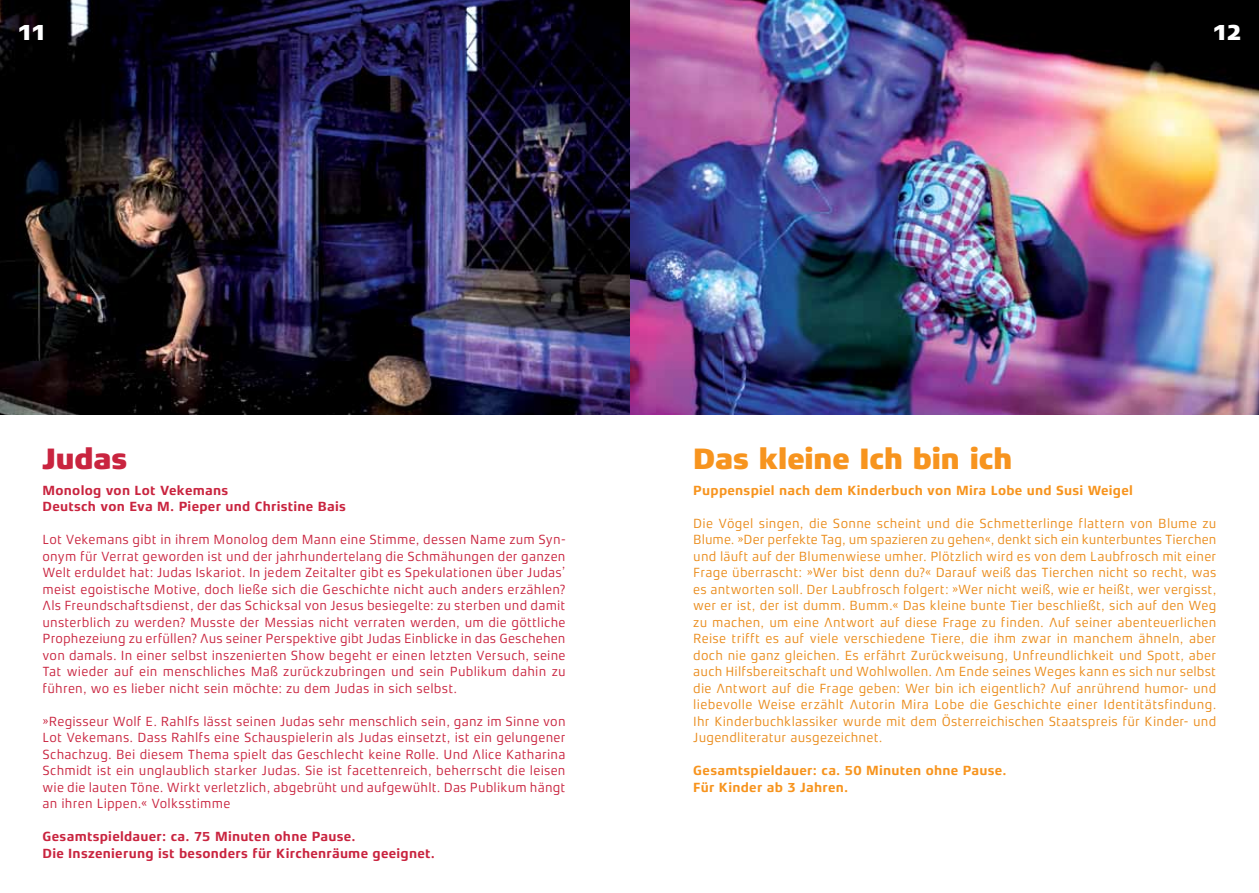
<style>
.page{position:relative;width:1259px;height:893px;background:#fff}
.page>*{position:absolute;margin:0;border:0;box-sizing:border-box;transform-origin:0 0}
.t1{font:800 30px "Td A";color:#f7941e}
.t2{font:800 30px "Td A";color:#c9243f}
.t3{font:800 22.5px "Td A";color:#fff}
.t4{font:13.5px/16.5px "Td A";letter-spacing:.01em;color:#c9243f;text-align:justify}
.t5{font:13.5px/16.5px "Td A";letter-spacing:.015em;color:#ea8c1c;text-align:justify}
.t6{font:700 13.5px/16.5px "Td A";letter-spacing:.02em;color:#c9243f}
.t7{font:700 13.5px/16.5px "Td A";letter-spacing:.02em;color:#f7941e}
</style>
<div class="page">
<img style="left:629px;top:0;width:630px;height:415px">
<img style="left:0;top:0;width:629px;height:415px">
<h2 class="t3" style="left:18px;top:20px;width:30px">11</h2>
<h2 class="t3" style="left:1212px;top:20px;width:31px">12</h2>
<h1 class="t2" style="left:43px;top:442px;width:86px">Judas</h1>
<p class="t6" style="left:43px;top:482px;width:305px">Monolog von Lot Vekemans<br>Deutsch von Eva M. Pieper und Christine Bais</p>
<p class="t4" style="left:43px;top:531px;width:524px">Lot Vekemans gibt in ihrem Monolog dem Mann eine Stimme, dessen Name zum Syn&shy;onym für Verrat geworden ist und der jahrhundertelang die Schmähungen der ganzen Welt erduldet hat: Judas Iskariot. In jedem Zeitalter gibt es Spekulationen über Judas’ meist egoistische Motive, doch ließe sich die Geschichte nicht auch anders erzählen?<br>Als Freundschaftsdienst, der das Schicksal von Jesus besiegelte: zu sterben und damit unsterblich zu werden? Musste der Messias nicht verraten werden, um die göttliche Prophezeiung zu erfüllen? Aus seiner Perspektive gibt Judas Einblicke in das Geschehen von damals. In einer selbst inszenierten Show begeht er einen letzten Versuch, seine Tat wieder auf ein menschliches Maß zurückzubringen und sein Publikum dahin zu führen, wo es lieber nicht sein möchte: zu dem Judas in sich selbst.</p>
<p class="t4" style="left:43px;top:713px;width:524px">»Regisseur Wolf E. Rahlfs lässt seinen Judas sehr menschlich sein, ganz im Sinne von Lot Vekemans. Dass Rahlfs eine Schauspielerin als Judas einsetzt, ist ein gelungener Schachzug. Bei diesem Thema spielt das Geschlecht keine Rolle. Und Alice Katharina Schmidt ist ein unglaublich starker Judas. Sie ist facettenreich, beherrscht die leisen wie die lauten Töne. Wirkt verletzlich, abgebrüht und aufgewühlt. Das Publikum hängt an ihren Lippen.« Volksstimme</p>
<p class="t6" style="left:43px;top:828px;width:394px">Gesamtspieldauer: ca. 75 Minuten ohne Pause.<br>Die Inszenierung ist besonders für Kirchenräume geeignet.</p>
<h1 class="t1" style="left:693px;top:442px;width:320px">Das kleine Ich bin ich</h1>
<p class="t7" style="left:693px;top:482px;width:441px">Puppenspiel nach dem Kinderbuch von Mira Lobe und Susi Weigel</p>
<p class="t5" style="left:693px;top:515px;width:524px">Die Vögel singen, die Sonne scheint und die Schmetterlinge flattern von Blume zu Blume. »Der perfekte Tag, um spazieren zu gehen«, denkt sich ein kunterbuntes Tierchen und läuft auf der Blumenwiese umher. Plötzlich wird es von dem Laubfrosch mit einer Frage überrascht: »Wer bist denn du?« Darauf weiß das Tierchen nicht so recht, was es antworten soll. Der Laubfrosch folgert: »Wer nicht weiß, wie er heißt, wer vergisst, wer er ist, der ist dumm. Bumm.« Das kleine bunte Tier beschließt, sich auf den Weg zu machen, um eine Antwort auf diese Frage zu finden. Auf seiner abenteuerlichen Reise trifft es auf viele verschiedene Tiere, die ihm zwar in manchem ähneln, aber doch nie ganz gleichen. Es erfährt Zurückweisung, Unfreundlichkeit und Spott, aber auch Hilfsbereitschaft und Wohlwollen. Am Ende seines Weges kann es sich nur selbst die Antwort auf die Frage geben: Wer bin ich eigentlich? Auf anrührend humor- und liebevolle Weise erzählt Autorin Mira Lobe die Geschichte einer Identitätsfindung.<br>Ihr Kinderbuchklassiker wurde mit dem Österreichischen Staatspreis für Kinder- und Jugendliteratur ausgezeichnet.</p>
<p class="t7" style="left:693px;top:762px;width:315px">Gesamtspieldauer: ca. 50 Minuten ohne Pause.<br>Für Kinder ab 3 Jahren.</p>
</div>
